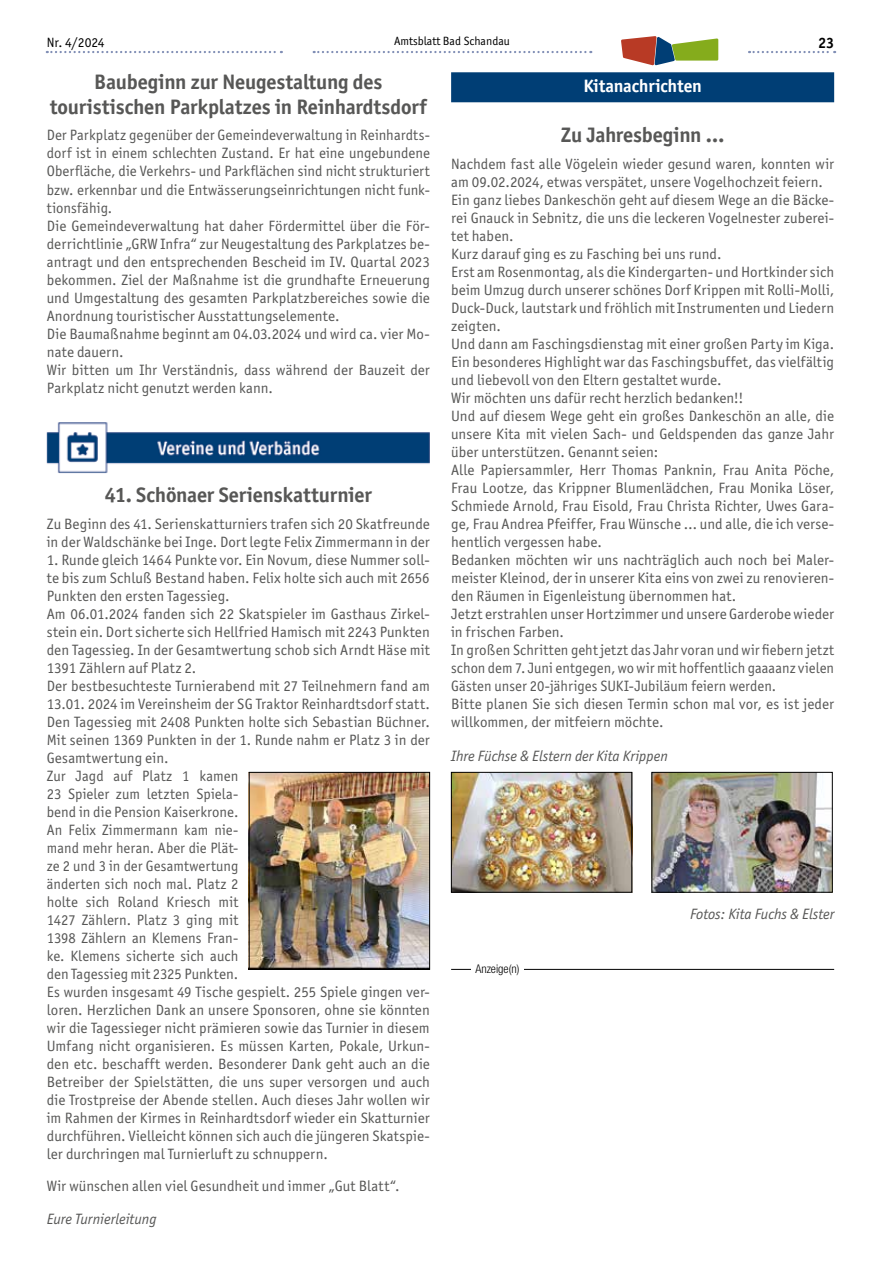
<style>
.page{position:relative;width:881px;height:1263px;background:#fff}
.page>*{position:absolute;margin:0;border:0;box-sizing:border-box;transform-origin:0 0}
.t1{font:700 21px/25.2px "Officina San ITC";letter-spacing:-.01em;color:#575756;text-align:center}
.t2{font:700 18px "Officina San ITC";letter-spacing:-.01em;color:#fff}
.t3{font:15px/18px "Officina San ITC";letter-spacing:.005em;color:#575756}
.t4{font:italic 15px "Officina San ITC";color:#575756}
.t5{font:700 15px "Officina San ITC";color:#000}
.t6{font:13.5px "Officina San ITC";color:#000}
.t7{font:12px "Officina San ITC";color:#000}
.t8{font:300 condensed 12px "Helvetica Neue LT";color:#000}
</style>
<div class="page">
<svg style="left:313px;top:51px;width:278px;height:2px"></svg>
<svg style="left:47px;top:51px;width:235px;height:2px"></svg>
<svg style="left:748px;top:51px;width:86px;height:2px"></svg>
<svg style="left:621px;top:36px;width:97px;height:29px"></svg>
<div style="left:451px;top:72px;width:382px;height:30px;background:#003e75"></div>
<img style="left:47px;top:422px;width:382px;height:51px">
<img style="left:251px;top:774px;width:176px;height:193px">
<div style="left:249px;top:772px;width:180px;height:197px;border:1px solid #000"></div>
<img style="left:453px;top:774px;width:176px;height:116px">
<div style="left:451px;top:772px;width:180px;height:120px;border:1px solid #000"></div>
<img style="left:653px;top:774px;width:177px;height:116px">
<div style="left:651px;top:772px;width:181px;height:120px;border:1px solid #000"></div>
<hr style="left:451px;top:969px;width:382px;height:1px;background:#000">
<div style="left:471px;top:965px;width:52px;height:6px;background:#fff"></div>
<p class="t6" style="left:47px;top:34px;width:59px">Nr. 4/2024</p>
<p class="t7" style="left:394px;top:34px;width:117px">Amtsblatt Bad Schandau</p>
<p class="t5" style="left:817px;top:34px;width:18px">23</p>
<p class="t2" style="left:583px;top:74px;width:120px">Kitanachrichten</p>
<h1 class="t1" style="left:560px;top:122px;width:165px">Zu Jahresbeginn …</h1>
<p class="t3" style="left:451px;top:155px;width:384px">Nachdem fast alle Vögelein wieder gesund waren, konnten wir am 09.02.2024, etwas verspätet, unsere Vogelhochzeit feiern.<br>Ein ganz liebes Dankeschön geht auf diesem Wege an die Bäcke&shy;rei Gnauck in Sebnitz, die uns die leckeren Vogelnester zuberei&shy;tet haben.<br>Kurz darauf ging es zu Fasching bei uns rund.<br>Erst am Rosenmontag, als die Kindergarten- und Hortkinder sich beim Umzug durch unserer schönes Dorf Krippen mit Rolli-Molli, Duck-Duck, lautstark und fröhlich mit Instrumenten und Liedern zeigten.<br>Und dann am Faschingsdienstag mit einer großen Party im Kiga.<br>Ein besonderes Highlight war das Faschingsbuffet, das vielfältig und liebevoll von den Eltern gestaltet wurde.<br>Wir möchten uns dafür recht herzlich bedanken!!<br>Und auf diesem Wege geht ein großes Dankeschön an alle, die unsere Kita mit vielen Sach- und Geldspenden das ganze Jahr über unterstützen. Genannt seien:<br>Alle Papiersammler, Herr Thomas Panknin, Frau Anita Pöche, Frau Lootze, das Krippner Blumenlädchen, Frau Monika Löser, Schmiede Arnold, Frau Eisold, Frau Christa Richter, Uwes Gara&shy;ge, Frau Andrea Pfeiffer, Frau Wünsche … und alle, die ich verse&shy;hentlich vergessen habe.<br>Bedanken möchten wir uns nachträglich auch noch bei Maler&shy;meister Kleinod, der in unserer Kita eins von zwei zu renovieren&shy;den Räumen in Eigenleistung übernommen hat.<br>Jetzt erstrahlen unser Hortzimmer und unsere Garderobe wieder in frischen Farben.<br>In großen Schritten geht jetzt das Jahr voran und wir fiebern jetzt schon dem 7. Juni entgegen, wo wir mit hoffentlich gaaaanz vielen Gästen unser 20-jähriges SUKI-Jubiläum feiern werden.<br>Bitte planen Sie sich diesen Termin schon mal vor, es ist jeder willkommen, der mitfeiern möchte.</p>
<p class="t4" style="left:451px;top:748px;width:218px">Ihre Füchse &amp; Elstern der Kita Krippen</p>
<h1 class="t1" style="left:50px;top:69px;width:378px">Baubeginn zur Neugestaltung des touristischen Parkplatzes in Reinhardtsdorf</h1>
<p class="t3" style="left:47px;top:126px;width:384px">Der Parkplatz gegenüber der Gemeindeverwaltung in Reinhardts&shy;dorf ist in einem schlechten Zustand. Er hat eine ungebundene Oberfläche, die Verkehrs- und Parkflächen sind nicht strukturiert bzw. erkennbar und die Entwässerungseinrichtungen nicht funk&shy;tionsfähig.<br>Die Gemeindeverwaltung hat daher Fördermittel über die För&shy;derrichtlinie „GRW Infra“ zur Neugestaltung des Parkplatzes be&shy;antragt und den entsprechenden Bescheid im IV. Quartal 2023 bekommen. Ziel der Maßnahme ist die grundhafte Erneuerung und Umgestaltung des gesamten Parkplatzbereiches sowie die Anordnung touristischer Ausstattungselemente.<br>Die Baumaßnahme beginnt am 04.03.2024 und wird ca. vier Mo&shy;nate dauern.<br>Wir bitten um Ihr Verständnis, dass während der Bauzeit der Parkplatz nicht genutzt werden kann.</p>
<h1 class="t1" style="left:105px;top:482px;width:268px">41. Schönaer Serienskatturnier</h1>
<p class="t3" style="left:47px;top:515px;width:384px">Zu Beginn des 41. Serienskatturniers trafen sich 20 Skatfreunde in der Waldschänke bei Inge. Dort legte Felix Zimmermann in der</p>
<p class="t3" style="left:47px;top:551px;width:384px">1. Runde gleich 1464 Punkte vor. Ein Novum, diese Nummer soll&shy;te bis zum Schluß Bestand haben. Felix holte sich auch mit 2656<br>Punkten den ersten Tagessieg.<br>Am 06.01.2024 fanden sich 22 Skatspieler im Gasthaus Zirkel&shy;stein ein. Dort sicherte sich Hellfried Hamisch mit 2243 Punkten den Tagessieg. In der Gesamtwertung schob sich Arndt Häse mit 1391 Zählern auf Platz 2.<br>Der bestbesuchteste Turnierabend mit 27 Teilnehmern fand am 13.01. 2024 im Vereinsheim der SG Traktor Reinhardtsdorf statt.<br>Den Tagessieg mit 2408 Punkten holte sich Sebastian Büchner.<br>Mit seinen 1369 Punkten in der 1. Runde nahm er Platz 3 in der Gesamtwertung ein.<br>Zur Jagd auf Platz 1 kamen<br>23 Spieler zum letzten Spiela-<br>bend in die Pension Kaiserkrone.<br>An Felix Zimmermann kam nie-<br>mand mehr heran. Aber die Plät-<br>ze 2 und 3 in der Gesamtwertung<br>änderten sich noch mal. Platz 2<br>holte sich Roland Kriesch mit<br>1427 Zählern. Platz 3 ging mit<br>1398 Zählern an Klemens Fran-<br>ke. Klemens sicherte sich auch<br>den Tagessieg mit 2325 Punkten.<br>Es wurden insgesamt 49 Tische gespielt. 255 Spiele gingen ver&shy;loren. Herzlichen Dank an unsere Sponsoren, ohne sie könnten wir die Tagessieger nicht prämieren sowie das Turnier in diesem Umfang nicht organisieren. Es müssen Karten, Pokale, Urkun&shy;den etc. beschafft werden. Besonderer Dank geht auch an die Betreiber der Spielstätten, die uns super versorgen und auch die Trostpreise der Abende stellen. Auch dieses Jahr wollen wir im Rahmen der Kirmes in Reinhardtsdorf wieder ein Skatturnier durchführen. Vielleicht können sich auch die jüngeren Skatspie&shy;ler durchringen mal Turnierluft zu schnuppern.</p>
<p class="t3" style="left:47px;top:1177px;width:354px">Wir wünschen allen viel Gesundheit und immer „Gut Blatt“.</p>
<p class="t4" style="left:47px;top:1211px;width:111px">Eure Turnierleitung</p>
<p class="t4" style="left:689px;top:905px;width:145px">Fotos: Kita Fuchs &amp; Elster</p>
<p class="t8" style="left:475px;top:962px;width:45px">Anzeige(n)</p>
</div>
